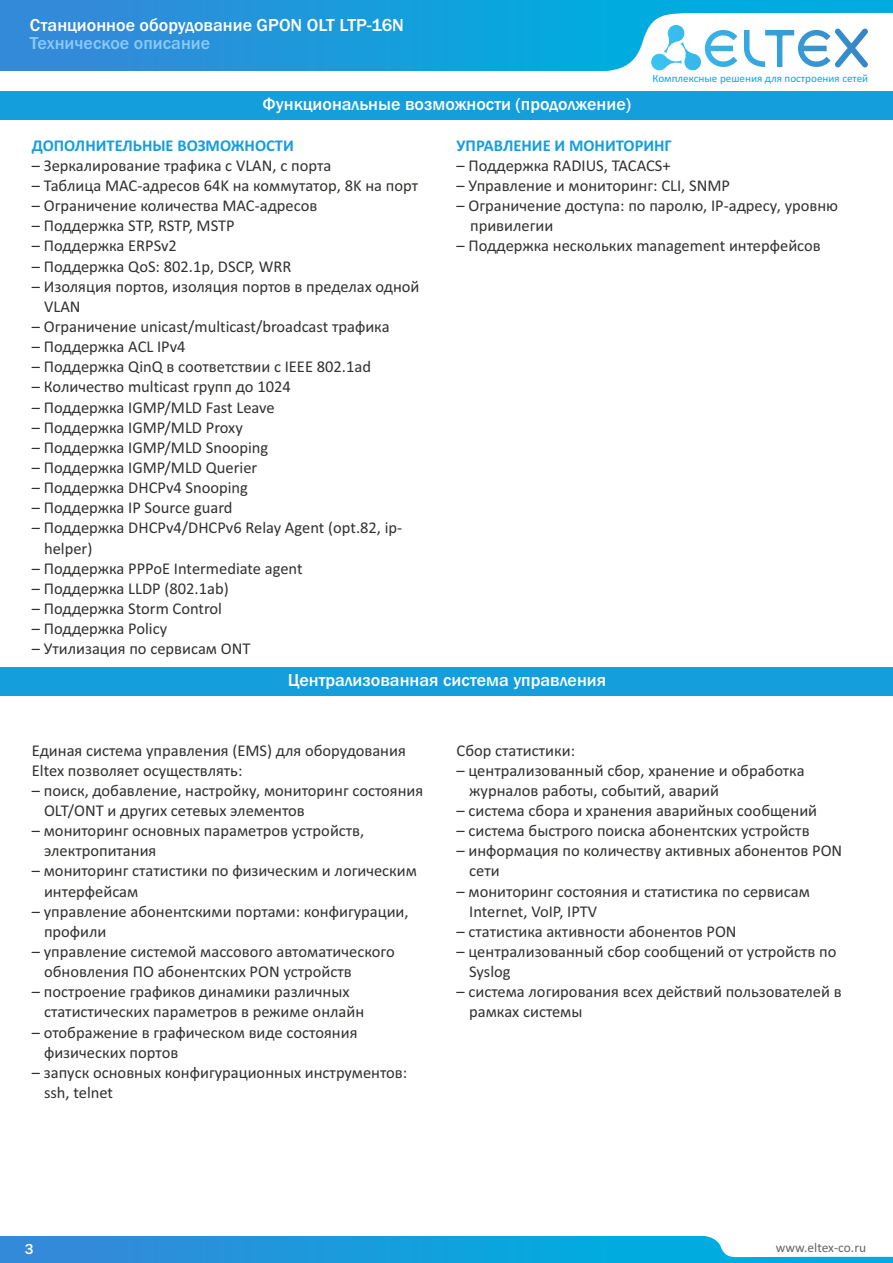
<style>
.page{position:relative;width:893px;height:1263px;background:#fff}
.page>*{position:absolute;margin:0;border:0;box-sizing:border-box;transform-origin:0 0}
.t1{font:500 18px "Franklin Gothic";color:#fff}
.t2{font:500 18px "Franklin Gothic";color:#8ac9fc}
.t3{font:16.5px/20.1px "Calibri";color:#313130}
.t4{font:700 16.5px "Calibri";color:#159edc}
.t5{font:500 15px "Franklin Gothic";color:#fff}
.t6{font:13.5px "Calibri";color:#666}
.t7{font:11.1px "Calibri";color:#00acdf}
</style>
<div class="page">
<div style="left:0;top:1236px;width:893px;height:27px;background:linear-gradient(to right,#3489d9,#00b4e0)"></div>
<svg style="left:703px;top:1236px;width:190px;height:21px"></svg>
<div style="left:0;top:0;width:893px;height:71px;background:linear-gradient(to right,#3489d9,#00b4e0)"></div>
<svg style="left:589px;top:13px;width:304px;height:58px"></svg>
<div style="left:0;top:91px;width:893px;height:29px;background:#159edc"></div>
<div style="left:0;top:667px;width:893px;height:29px;background:#159edc"></div>
<p class="t1" style="left:30px;top:19px;width:376px">Станционное оборудование GPON OLT LTP-16N</p>
<p class="t2" style="left:30px;top:36px;width:182px">Техническое описание</p>
<p class="t1" style="left:263px;top:98px;width:370px">Функциональные возможности (продолжение)</p>
<p class="t7" style="left:652px;top:73px;width:217px">Комплексные решения для построения сетей</p>
<p class="t4" style="left:32px;top:138px;width:263px">ДОПОЛНИТЕЛЬНЫЕ ВОЗМОЖНОСТИ</p>
<p class="t3" style="left:32px;top:157px;width:301px">– Зеркалирование трафика с VLAN, с порта</p>
<p class="t3" style="left:32px;top:177px;width:388px">– Таблица MAC-адресов 64K на коммутатор, 8K на порт</p>
<p class="t3" style="left:32px;top:197px;width:287px">– Ограничение количества MAC-адресов</p>
<p class="t3" style="left:32px;top:217px;width:204px">– Поддержка STP, RSTP, MSTP</p>
<p class="t3" style="left:32px;top:237px;width:147px">– Поддержка ERPSv2</p>
<p class="t3" style="left:32px;top:257px;width:261px">– Поддержка QoS: 802.1p, DSCP, WRR</p>
<p class="t3" style="left:44px;top:278px;width:377px;text-indent:-12px">– Изоляция портов, изоляция портов в пределах одной<br>VLAN</p>
<p class="t3" style="left:32px;top:318px;width:359px">– Ограничение unicast/multicast/broadcast трафика</p>
<p class="t3" style="left:32px;top:338px;width:155px">– Поддержка ACL IPv4</p>
<p class="t3" style="left:32px;top:358px;width:341px">– Поддержка QinQ в соответствии с IEEE 802.1ad</p>
<p class="t3" style="left:32px;top:378px;width:260px">– Количество multicast групп до 1024</p>
<p class="t3" style="left:32px;top:398px;width:244px">– Поддержка IGMP/MLD Fast Leave</p>
<p class="t3" style="left:32px;top:419px;width:212px">– Поддержка IGMP/MLD Proxy</p>
<p class="t3" style="left:32px;top:439px;width:238px">– Поддержка IGMP/MLD Snooping</p>
<p class="t3" style="left:32px;top:459px;width:227px">– Поддержка IGMP/MLD Querier</p>
<p class="t3" style="left:32px;top:479px;width:218px">– Поддержка DHCPv4 Snooping</p>
<p class="t3" style="left:32px;top:499px;width:202px">– Поддержка IP Source guard</p>
<p class="t3" style="left:44px;top:519px;width:360px;text-indent:-12px">– Поддержка DHCPv4/DHCPv6 Relay Agent (opt.82, ip&shy;helper)</p>
<p class="t3" style="left:32px;top:560px;width:272px">– Поддержка PPPoE Intermediate agent</p>
<p class="t3" style="left:32px;top:580px;width:198px">– Поддержка LLDP (802.1ab)</p>
<p class="t3" style="left:32px;top:600px;width:192px">– Поддержка Storm Control</p>
<p class="t3" style="left:32px;top:620px;width:137px">– Поддержка Policy</p>
<p class="t3" style="left:32px;top:640px;width:220px">– Утилизация по сервисам ONT</p>
<p class="t4" style="left:457px;top:138px;width:217px">УПРАВЛЕНИЕ И МОНИТОРИНГ</p>
<p class="t3" style="left:457px;top:157px;width:216px">– Поддержка RADIUS, TACACS+</p>
<p class="t3" style="left:457px;top:177px;width:275px">– Управление и мониторинг: CLI, SNMP</p>
<p class="t3" style="left:470px;top:197px;width:370px;text-indent:-14px">– Ограничение доступа: по паролю, IP-адресу, уровню привилегии</p>
<p class="t3" style="left:457px;top:237px;width:366px">– Поддержка нескольких management интерфейсов</p>
<p class="t1" style="left:288px;top:674px;width:320px">Централизованная система управления</p>
<p class="t3" style="left:32px;top:741px;width:375px">Единая система управления (EMS) для оборудования<br>Eltex позволяет осуществлять:</p>
<p class="t3" style="left:44px;top:782px;width:381px;text-indent:-12px">– поиск, добавление, настройку, мониторинг состояния<br>OLT/ONT и других сетевых элементов</p>
<p class="t3" style="left:44px;top:822px;width:322px;text-indent:-12px">– мониторинг основных параметров устройств, электропитания</p>
<p class="t3" style="left:44px;top:862px;width:374px;text-indent:-12px">– мониторинг статистики по физическим и логическим интерфейсам</p>
<p class="t3" style="left:44px;top:902px;width:366px;text-indent:-12px">– управление абонентскими портами: конфигурации, профили</p>
<p class="t3" style="left:44px;top:943px;width:352px;text-indent:-12px">– управление системой массового автоматического обновления ПО абонентских PON устройств</p>
<p class="t3" style="left:44px;top:983px;width:322px;text-indent:-12px">– построение графиков динамики различных статистических параметров в режиме онлайн</p>
<p class="t3" style="left:44px;top:1023px;width:315px;text-indent:-12px">– отображение в графическом виде состояния физических портов</p>
<p class="t3" style="left:44px;top:1064px;width:365px;text-indent:-12px">– запуск основных конфигурационных инструментов: ssh, telnet</p>
<p class="t3" style="left:457px;top:741px;width:120px">Сбор статистики:</p>
<p class="t3" style="left:469px;top:761px;width:337px;text-indent:-13px">– централизованный сбор, хранение и обработка журналов работы, событий, аварий</p>
<p class="t3" style="left:457px;top:802px;width:362px">– система сбора и хранения аварийных сообщений</p>
<p class="t3" style="left:457px;top:822px;width:354px">– система быстрого поиска абонентских устройств</p>
<p class="t3" style="left:469px;top:842px;width:375px;text-indent:-13px">– информация по количеству активных абонентов PON сети</p>
<p class="t3" style="left:469px;top:882px;width:342px;text-indent:-13px">– мониторинг состояния и статистика по сервисам<br>Internet, VoIP, IPTV</p>
<p class="t3" style="left:469px;top:943px;width:369px;text-indent:-13px">– централизованный сбор сообщений от устройств по<br>Syslog</p>
<p class="t3" style="left:457px;top:923px;width:281px">– статистика активности абонентов PON</p>
<p class="t3" style="left:469px;top:983px;width:374px;text-indent:-13px">– система логирования всех действий пользователей в рамках системы</p>
<p class="t5" style="left:25px;top:1243px;width:10px">3</p>
<p class="t6" style="left:776px;top:1242px;width:92px">www.eltex-co.ru</p>
</div>
